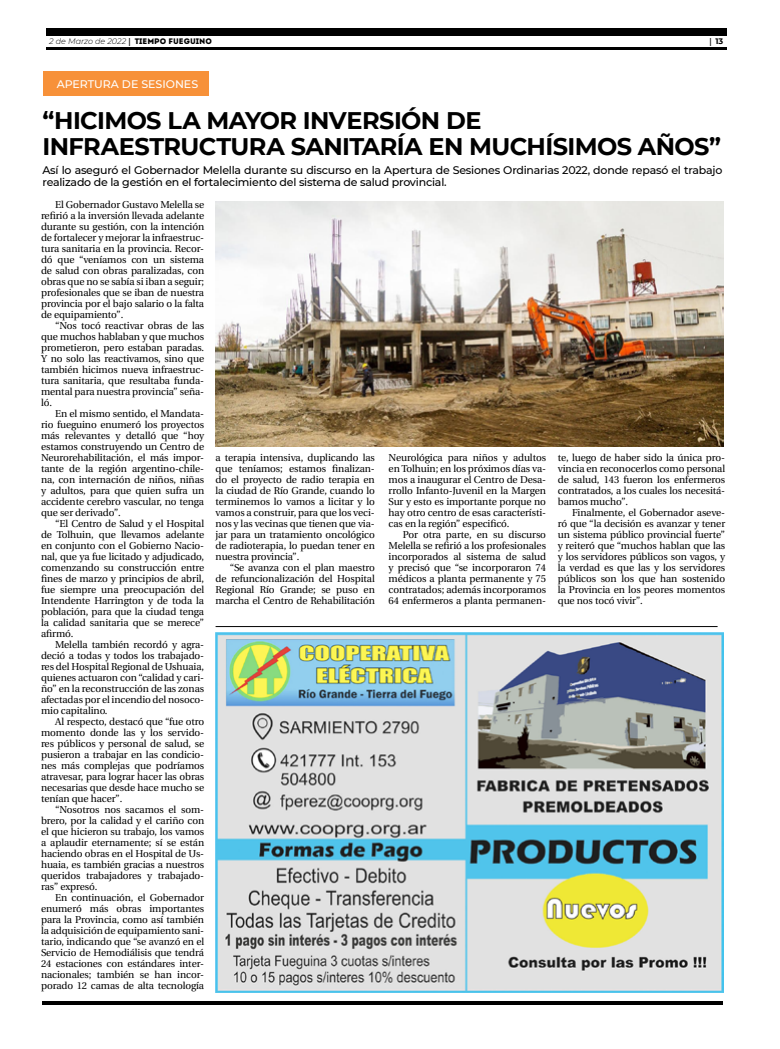
<style>
.page{position:relative;width:780px;height:1049px;background:#fff}
.page>*{position:absolute;margin:0;border:0;box-sizing:border-box;transform-origin:0 0}
.t1{font:700 24px/26px "Montserrat";letter-spacing:-.025em;color:#000}
.t2{font:500 11px/12px "Montserrat";letter-spacing:-.02em;color:#000}
.t3{font:500 11px "Montserrat";color:#fff}
.t4{font:10px/11px "Utopia";letter-spacing:-.01em;color:#000;text-align:justify}
.t5{font:italic 300 8px "Montserrat";color:#000}
.t6{font:700 8px "Montserrat";color:#000}
.s1{font-family:"Utopia";font-weight:700;font-style:normal}
.s2{font-family:"Intro";font-weight:400;font-style:normal}
.s3{font-family:"Utopia"}
</style>
<div class="page">
<hr style="left:46px;top:48px;width:680px;height:2px;background:#000">
<div style="left:46px;top:28px;width:680px;height:7px;background:#000"></div>
<hr style="left:43px;top:1001px;width:680px;height:4px;background:#000">
<img style="left:215px;top:633px;width:508px;height:359px">
<div style="left:43px;top:72px;width:165px;height:24px;background:#f79139"></div>
<hr style="left:215px;top:626px;width:502px;height:1px;background:#000">
<img style="left:215px;top:201px;width:508px;height:245px">
<p class="t5" style="left:49px;top:36px;width:164px">2 de Marzo de 2022 <span class="s1">|</span> <span class="s2">TIEMPO FUEGUINO</span></p>
<p class="t6" style="left:709px;top:35px;width:15px"><span class="s3">|</span> 13</p>
<p class="t3" style="left:57px;top:76px;width:143px">APERTURA DE SESIONES</p>
<h1 class="t1" style="left:43px;top:107px;width:680px">“HICIMOS LA MAYOR INVERSIÓN DE<br>INFRAESTRUCTURA SANITARÍA EN MUCHÍSIMOS AÑOS”</h1>
<p class="t2" style="left:43px;top:163px;width:681px">Así lo aseguró el Gobernador Melella durante su discurso en la Apertura de Sesiones Ordinarias 2022, donde repasó el trabajo realizado de la gestión en el fortalecimiento del sistema de salud provincial.</p>
<p class="t4" style="left:41px;top:199px;width:165px;text-indent:14px">El Gobernador Gustavo Melella se refirió a la inversión llevada adelante durante su gestión, con la intención de fortalecer y mejorar la infraestruc&shy;tura sanitaria en la provincia. Recor&shy;dó que “veníamos con un sistema de salud con obras paralizadas, con obras que no se sabía si iban a seguir; profesionales que se iban de nuestra provincia por el bajo salario o la falta de equipamiento”.</p>
<p class="t4" style="left:41px;top:320px;width:165px;text-indent:14px">“Nos tocó reactivar obras de las que muchos hablaban y que muchos prometieron, pero estaban paradas.<br>Y no solo las reactivamos, sino que también hicimos nueva infraestruc&shy;tura sanitaria, que resultaba funda&shy;mental para nuestra provincia” seña&shy;ló.</p>
<p class="t4" style="left:41px;top:408px;width:165px;text-indent:14px">En el mismo sentido, el Mandata&shy;rio fueguino enumeró los proyectos más relevantes y detalló que “hoy estamos construyendo un Centro de Neurorehabilitación, el más impor&shy;tante de la región argentino-chile&shy;na, con internación de niños, niñas y adultos, para que quien sufra un accidente cerebro vascular, no tenga que ser derivado”.</p>
<p class="t4" style="left:41px;top:518px;width:165px;text-indent:14px">“El Centro de Salud y el Hospital de Tolhuin, que llevamos adelante en conjunto con el Gobierno Nacio&shy;nal, que ya fue licitado y adjudicado, comenzando su construcción entre fines de marzo y principios de abril, fue siempre una preocupación del Intendente Harrington y de toda la población, para que la ciudad tenga la calidad sanitaria que se merece” afirmó.</p>
<p class="t4" style="left:41px;top:639px;width:165px;text-indent:14px">Melella también recordó y agra&shy;deció a todas y todos los trabajado&shy;res del Hospital Regional de Ushuaia, quienes actuaron con “calidad y cari&shy;ño” en la reconstrucción de las zonas afectadas por el incendio del nosoco&shy;mio capitalino.</p>
<p class="t4" style="left:41px;top:716px;width:165px;text-indent:14px">Al respecto, destacó que “fue otro momento donde las y los servido&shy;res públicos y personal de salud, se pusieron a trabajar en las condicio&shy;nes más complejas que podríamos atravesar, para lograr hacer las obras necesarias que desde hace mucho se tenían que hacer”.</p>
<p class="t4" style="left:41px;top:804px;width:165px;text-indent:14px">“Nosotros nos sacamos el som&shy;brero, por la calidad y el cariño con el que hicieron su trabajo, los vamos a aplaudir eternamente; sí se están haciendo obras en el Hospital de Us&shy;huaia, es también gracias a nuestros queridos trabajadores y trabajado&shy;ras” expresó.</p>
<p class="t4" style="left:41px;top:892px;width:165px;text-indent:14px">En continuación, el Gobernador enumeró más obras importantes para la Provincia, como así también la adquisición de equipamiento sani&shy;tario, indicando que “se avanzó en el Servicio de Hemodiálisis que tendrá 24 estaciones con estándares inter&shy;nacionales; también se han incor&shy;porado 12 camas de alta tecnología</p>
<p class="t4" style="left:215px;top:452px;width:161px">a terapia intensiva, duplicando las que teníamos; estamos finalizan&shy;do el proyecto de radio terapia en la ciudad de Río Grande, cuando lo terminemos lo vamos a licitar y lo vamos a construir, para que los veci&shy;nos y las vecinas que tienen que via&shy;jar para un tratamiento oncológico de radioterapia, lo puedan tener en nuestra provincia”.</p>
<p class="t4" style="left:215px;top:562px;width:161px;text-indent:14px">“Se avanza con el plan maestro de refuncionalización del Hospital Regional Río Grande; se puso en marcha el Centro de Rehabilitación</p>
<p class="t4" style="left:388px;top:452px;width:159px">Neurológica para niños y adultos en Tolhuin; en los próximos días va&shy;mos a inaugurar el Centro de Desa&shy;rrollo Infanto-Juvenil en la Margen Sur y esto es importante porque no hay otro centro de esas característi&shy;cas en la región” especificó.</p>
<p class="t4" style="left:388px;top:529px;width:159px;text-indent:14px">Por otra parte, en su discurso Melella se refirió a los profesionales incorporados al sistema de salud y precisó que “se incorporaron 74 médicos a planta permanente y 75 contratados; además incorporamos 64 enfermeros a planta permanen-</p>
<p class="t4" style="left:558px;top:452px;width:169px">te, luego de haber sido la única pro&shy;vincia en reconocerlos como personal de salud, 143 fueron los enfermeros contratados, a los cuales los necesitá&shy;bamos mucho”.</p>
<p class="t4" style="left:558px;top:507px;width:169px;text-indent:14px">Finalmente, el Gobernador aseve&shy;ró que “la decisión es avanzar y tener un sistema público provincial fuerte” y reiteró que “muchos hablan que las y los servidores públicos son vagos, y la verdad es que las y los servidores públicos son los que han sostenido la Provincia en los peores momentos que nos tocó vivir”.</p>
</div>
